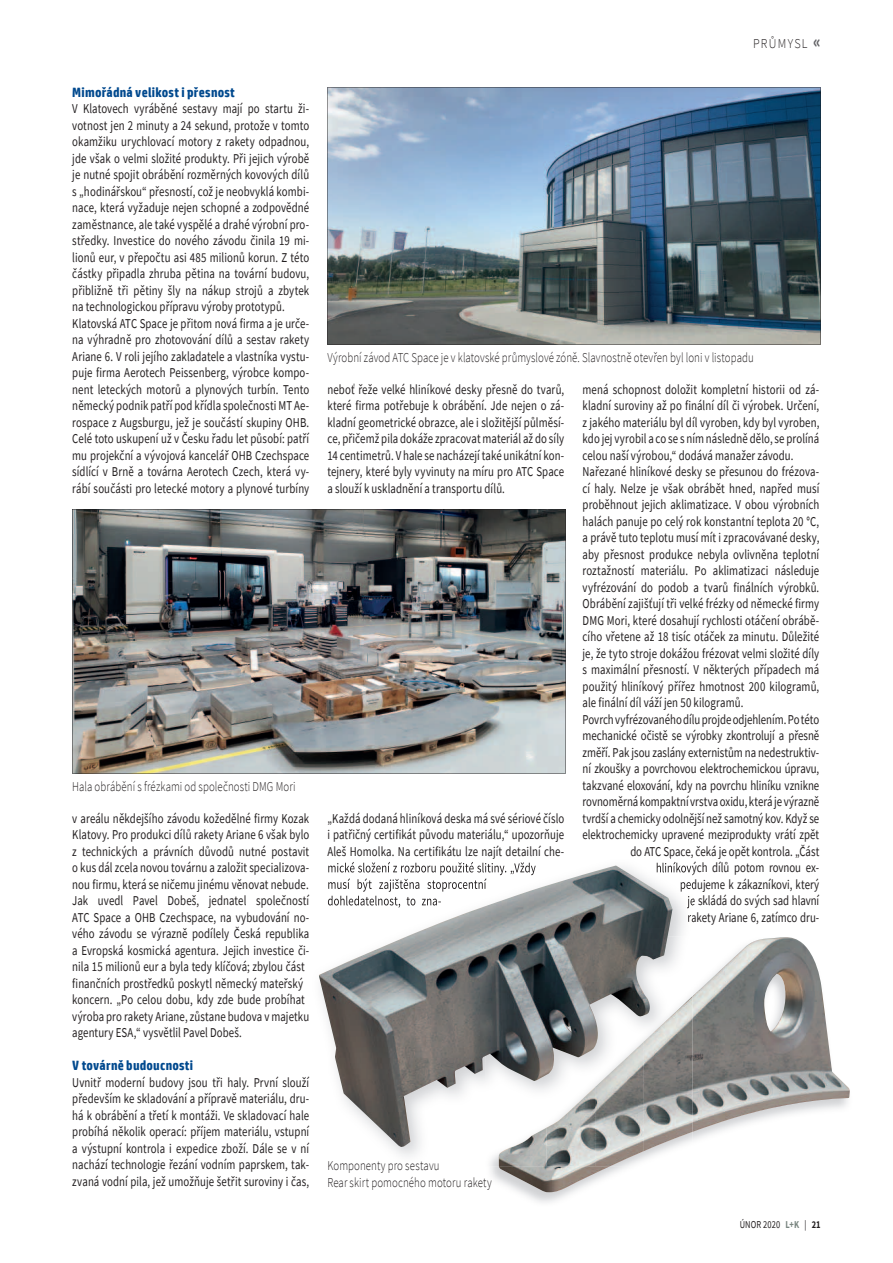
<style>
.page{position:relative;width:893px;height:1263px;background:#fff}
.page>*{position:absolute;margin:0;border:0;box-sizing:border-box;transform-origin:0 0}
.t1{font:13.5px/16.5px "Source Sans Pro";letter-spacing:.01em;color:#231f20;text-align:justify;scale:.8 1}
.t2{font:300 13.5px/16.5px "Source Sans Pro";letter-spacing:.01em;color:#231f20;scale:.8 1}
.t3{font:700 13.5px "HP Simplified";letter-spacing:.02em;color:#01498e;scale:.9 1}
.t4{font:300 13.5px "Source Sans Pro";letter-spacing:.105em;color:#231f20;scale:.9 1}
.t5{font:10.5px "Source Sans Pro";letter-spacing:.02em;color:#231f20;scale:.8 1}
.s1{font-weight:700;font-size:19.5px;color:#636366}
.s2{font-weight:700;color:#7a8681}
.s3{font-weight:700}
</style>
<div class="page">
<img style="left:327px;top:87px;width:494px;height:257px">
<img style="left:72px;top:509px;width:494px;height:264px">
<img style="left:490px;top:1166px;width:83px;height:37px">
<img style="left:499px;top:937px;width:351px;height:255px">
<img style="left:391px;top:862px;width:298px;height:294px">
<img style="left:337px;top:862px;width:199px;height:3px">
<img style="left:657px;top:862px;width:35px;height:13px">
<img style="left:681px;top:878px;width:11px;height:14px">
<svg style="left:687px;top:895px;width:5px;height:13px"></svg>
<img style="left:688px;top:911px;width:4px;height:14px">
<img style="left:486px;top:936px;width:206px;height:230px">
<img style="left:644px;top:996px;width:48px;height:155px">
<img style="left:595px;top:1147px;width:49px;height:19px">
<img style="left:547px;top:1147px;width:48px;height:19px">
<img style="left:498px;top:1147px;width:49px;height:19px">
<img style="left:319px;top:865px;width:353px;height:282px">
<p class="t3" style="left:72px;top:84px;width:182px">Mimořádná velikost i přesnost</p>
<p class="t1" style="left:72px;top:100px;width:298px;text-align:left">V Klatovech vyráběné sestavy mají po startu ži&shy;votnost jen 2 minuty a 24 sekund, protože v tomto okamžiku urychlovací motory z rakety odpadnou, jde však o velmi složité produkty. Při jejich výrobě je nutné spojit obrábění rozměrných kovových dílů s „hodinářskou“ přesností, což je neobvyklá kombi&shy;nace, která vyžaduje nejen schopné a zodpovědné zaměstnance, ale také vyspělé a drahé výrobní pro&shy;středky. Investice do nového závodu činila 19 mi&shy;lionů eur, v přepočtu asi 485 milionů korun. Z této částky připadla zhruba pětina na tovární budovu, přibližně tři pětiny šly na nákup strojů a zbytek na technologickou přípravu výroby prototypů.<br>Klatovská ATC Space je přitom nová firma a je urče&shy;na výhradně pro zhotovování dílů a sestav rakety Ariane 6. V roli jejího zakladatele a vlastníka vystu&shy;puje firma Aerotech Peissenberg, výrobce kompo&shy;nent leteckých motorů a plynových turbín. Tento německý podnik patří pod křídla společnosti MT Ae&shy;rospace z Augsburgu, jež je součástí skupiny OHB.<br>Celé toto uskupení už v Česku řadu let působí: patří mu projekční a vývojová kancelář OHB Czechspace sídlící v Brně a továrna Aerotech Czech, která vy&shy;rábí součásti pro letecké motory a plynové turbíny</p>
<p class="t2" style="left:72px;top:778px;width:280px">Hala obrábění s frézkami od společnosti DMG Mori</p>
<p class="t1" style="left:72px;top:810px;width:298px;text-align:left">v areálu někdejšího závodu kožedělné firmy Kozak Klatovy. Pro produkci dílů rakety Ariane 6 však bylo z technických a právních důvodů nutné postavit o kus dál zcela novou továrnu a založit specializova&shy;nou firmu, která se ničemu jinému věnovat nebude.<br>Jak uvedl Pavel Dobeš, jednatel společností ATC Space a OHB Czechspace, na vybudování no&shy;vého závodu se výrazně podílely Česká republika a Evropská kosmická agentura. Jejich investice či&shy;nila 15 milionů eur a byla tedy klíčová; zbylou část finančních prostředků poskytl německý mateřský koncern. „Po celou dobu, kdy zde bude probíhat výroba pro rakety Ariane, zůstane budova v majetku agentury ESA,“ vysvětlil Pavel Dobeš.</p>
<p class="t3" style="left:72px;top:1058px;width:136px">V továrně budoucnosti</p>
<p class="t1" style="left:72px;top:1074px;width:298px">Uvnitř moderní budovy jsou tři haly. První slouží především ke skladování a přípravě materiálu, dru&shy;há k obrábění a třetí k montáži. Ve skladovací hale probíhá několik operací: příjem materiálu, vstupní a výstupní kontrola i expedice zboží. Dále se v ní nachází technologie řezání vodním paprskem, tak&shy;zvaná vodní pila, jež umožňuje šetřit suroviny i čas,</p>
<p class="t4" style="left:753px;top:35px;width:77px">PRŮMYSL <span class="s1">«</span></p>
<p class="t2" style="left:327px;top:349px;width:534px">Výrobní závod ATC Space je v klatovské průmyslové zóně. Slavnostně otevřen byl loni v listopadu</p>
<p class="t1" style="left:327px;top:381px;width:298px">neboť řeže velké hliníkové desky přesně do tvarů, které firma potřebuje k obrábění. Jde nejen o zá&shy;kladní geometrické obrazce, ale i složitější půlměsí&shy;ce, přičemž pila dokáže zpracovat materiál až do síly 14 centimetrů. V hale se nacházejí také unikátní kon&shy;tejnery, které byly vyvinuty na míru pro ATC Space a slouží k uskladnění a transportu dílů.</p>
<p class="t1" style="left:327px;top:810px;width:298px">„Každá dodaná hliníková deska má své sériové číslo i patřičný certifikát původu materiálu,“ upozorňuje Aleš Homolka. Na certifikátu lze najít detailní che-</p>
<p class="t1" style="left:583px;top:381px;width:297px">mená schopnost doložit kompletní historii od zá-</p>
<p class="t1" style="left:583px;top:397px;width:297px">kladní suroviny až po finální díl či výrobek. Určení,</p>
<p class="t1" style="left:583px;top:414px;width:297px">z jakého materiálu byl díl vyroben, kdy byl vyroben,</p>
<p class="t1" style="left:583px;top:430px;width:297px">kdo jej vyrobil a co se s ním následně dělo, se prolíná</p>
<p class="t1" style="left:583px;top:447px;width:265px">celou naší výrobou,“ dodává manažer závodu.</p>
<p class="t1" style="left:583px;top:463px;width:297px">Nařezané hliníkové desky se přesunou do frézova-</p>
<p class="t1" style="left:583px;top:480px;width:297px">cí haly. Nelze je však obrábět hned, napřed musí</p>
<p class="t1" style="left:583px;top:496px;width:297px">proběhnout jejich aklimatizace. V obou výrobních</p>
<p class="t1" style="left:583px;top:513px;width:297px">halách panuje po celý rok konstantní teplota 20 °C,</p>
<p class="t1" style="left:583px;top:529px;width:297px">a právě tuto teplotu musí mít i zpracovávané desky,</p>
<p class="t1" style="left:583px;top:546px;width:297px">aby přesnost produkce nebyla ovlivněna teplotní</p>
<p class="t1" style="left:583px;top:562px;width:297px">roztažností materiálu. Po aklimatizaci následuje</p>
<p class="t1" style="left:583px;top:579px;width:297px">vyfrézování do podob a tvarů finálních výrobků.</p>
<p class="t1" style="left:583px;top:595px;width:297px">Obrábění zajišťují tři velké frézky od německé firmy</p>
<p class="t1" style="left:583px;top:612px;width:297px">DMG Mori, které dosahují rychlosti otáčení obrábě-</p>
<p class="t1" style="left:583px;top:628px;width:297px">cího vřetene až 18 tisíc otáček za minutu. Důležité</p>
<p class="t1" style="left:583px;top:645px;width:297px">je, že tyto stroje dokážou frézovat velmi složité díly</p>
<p class="t1" style="left:583px;top:661px;width:297px">s maximální přesností. V některých případech má</p>
<p class="t1" style="left:583px;top:678px;width:297px">použitý hliníkový přířez hmotnost 200 kilogramů,</p>
<p class="t1" style="left:583px;top:694px;width:203px">ale finální díl váží jen 50 kilogramů.</p>
<p class="t1" style="left:583px;top:711px;width:297px">Povrch vyfrézovaného dílu projde odjehlením. Po této</p>
<p class="t1" style="left:583px;top:727px;width:297px">mechanické očistě se výrobky zkontrolují a přesně</p>
<p class="t1" style="left:583px;top:744px;width:297px">změří. Pak jsou zaslány externistům na nedestruktiv-</p>
<p class="t1" style="left:583px;top:760px;width:297px">ní zkoušky a povrchovou elektrochemickou úpravu,</p>
<p class="t1" style="left:583px;top:777px;width:297px">takzvané eloxování, kdy na povrchu hliníku vznikne</p>
<p class="t1" style="left:583px;top:793px;width:297px">rovnoměrná kompaktní vrstva oxidu, která je výrazně</p>
<p class="t1" style="left:583px;top:810px;width:297px">tvrdší a chemicky odolnější než samotný kov. Když se</p>
<p class="t1" style="left:583px;top:826px;width:297px">elektrochemicky upravené meziprodukty vrátí zpět</p>
<p class="t1" style="left:630px;top:843px;width:238px">do ATC Space, čeká je opět kontrola. „Část</p>
<p class="t1" style="left:656px;top:859px;width:206px">hliníkových dílů potom rovnou ex-</p>
<p class="t1" style="left:680px;top:876px;width:176px">pedujeme k zákazníkovi, který</p>
<p class="t1" style="left:687px;top:892px;width:166px">je skládá do svých sad hlavní</p>
<p class="t1" style="left:687px;top:909px;width:166px">rakety Ariane 6, zatímco dru-</p>
<p class="t2" style="left:327px;top:1157px;width:207px">Komponenty pro sestavu<br>Rear skirt pomocného motoru rakety</p>
<p class="t5" style="left:740px;top:1218px;width:103px">únor 2020 <span class="s2">L+K</span> | <span class="s3">21</span></p>
</div>
